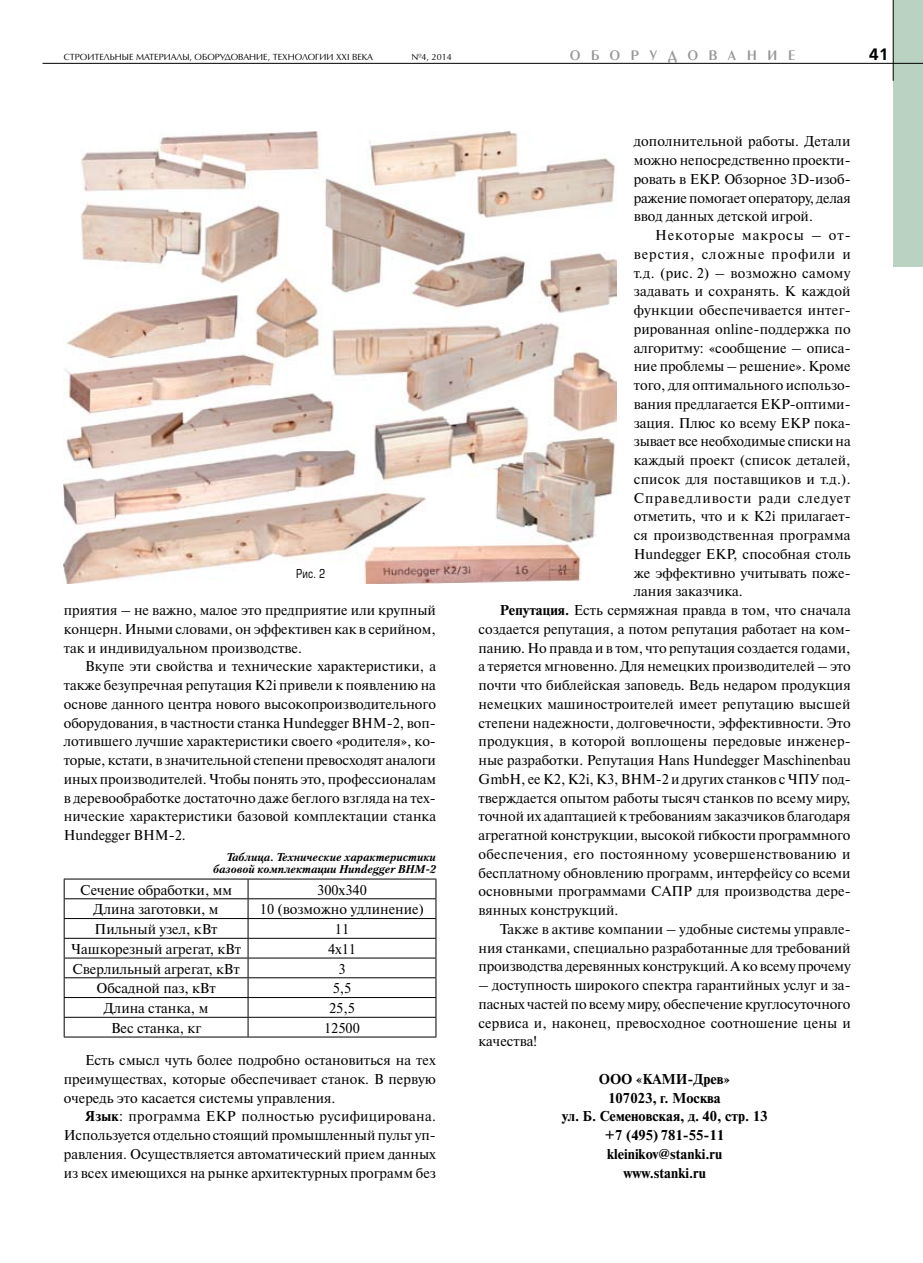
<style>
.page{position:relative;width:923px;height:1263px;background:#fff}
.page>*{position:absolute;margin:0;border:0;box-sizing:border-box;transform-origin:0 0}
.t1{font:700 16.5px "Free Set C";color:#000}
.t2{font:14.55px "Penta Demi";letter-spacing:.745em;color:#939598}
.t3{font:14.25px/18.8px "Newton C";color:#000;text-align:justify}
.t4{font:14.25px "Newton C";letter-spacing:.02em;color:#000}
.t5{font:700 14.25px/18.8px "Newton C";color:#000;text-align:center}
.t6{font:14.25px "Newton C";letter-spacing:.065em;color:#000}
.t7{font:14.25px "Newton C";letter-spacing:.07em;color:#000}
.t8{font:12px "Europe Cond";color:#000}
.t9{font:italic 700 11.25px/12px "Petersburg C";color:#000;text-align:right}
.t10{font:9px "AG Opus";color:#000}
.s1{font-weight:700}
</style>
<div class="page">
<div style="left:893px;top:0;width:30px;height:267px;background:#b9d2c1"></div>
<hr style="left:64px;top:879px;width:184px;height:1px;background:#000">
<hr style="left:248px;top:879px;width:188px;height:1px;background:#000">
<hr style="left:64px;top:898px;width:184px;height:1px;background:#000">
<hr style="left:248px;top:898px;width:188px;height:1px;background:#000">
<hr style="left:64px;top:918px;width:184px;height:1px;background:#000">
<hr style="left:248px;top:918px;width:188px;height:1px;background:#000">
<hr style="left:64px;top:938px;width:184px;height:1px;background:#000">
<hr style="left:248px;top:938px;width:188px;height:1px;background:#000">
<hr style="left:64px;top:958px;width:184px;height:1px;background:#000">
<hr style="left:248px;top:958px;width:188px;height:1px;background:#000">
<hr style="left:64px;top:977px;width:184px;height:1px;background:#000">
<hr style="left:248px;top:977px;width:188px;height:1px;background:#000">
<hr style="left:64px;top:997px;width:184px;height:1px;background:#000">
<hr style="left:248px;top:997px;width:188px;height:1px;background:#000">
<hr style="left:64px;top:1017px;width:184px;height:1px;background:#000">
<hr style="left:248px;top:1017px;width:188px;height:1px;background:#000">
<hr style="left:64px;top:1037px;width:184px;height:1px;background:#000">
<hr style="left:248px;top:1037px;width:188px;height:1px;background:#000">
<svg style="left:64px;top:879px;width:1px;height:158px"></svg>
<svg style="left:248px;top:879px;width:1px;height:158px"></svg>
<svg style="left:435px;top:879px;width:1px;height:158px"></svg>
<img style="left:64px;top:132px;width:553px;height:452px">
<hr style="left:893px;top:0;width:1px;height:81px;background:#000">
<hr style="left:43px;top:63px;width:880px;height:1px;background:#000">
<p class="t10" style="left:64px;top:51px;width:311px">СТРОИТЕЛЬНЫЕ МАТЕРИАЛЫ, ОБОРУДОВАНИЕ, ТЕХНОЛОГИИ XXI ВЕКА</p>
<p class="t10" style="left:412px;top:51px;width:42px">№4, 2014</p>
<p class="t2" style="left:570px;top:48px;width:227px">ОБОРУДОВАНИЕ</p>
<p class="t1" style="left:868px;top:45px;width:22px">41</p>
<p class="t8" style="left:296px;top:566px;width:31px">Рис. 2</p>
<p class="t3" style="left:64px;top:601px;width:374px">приятия – не важно, малое это предприятие или крупный концерн. Иными словами, он эффективен как в серийном, так и индивидуальном производстве.</p>
<p class="t3" style="left:64px;top:657px;width:374px;text-indent:21px">Вкупе эти свойства и технические характеристики, а также безупречная репутация K2i привели к появлению на основе данного центра нового высокопроизводительного оборудования, в частности станка Hundegger BHM- 2, воп&shy;лотившего лучшие характеристики своего «родителя», ко&shy;торые, кстати, в значительной степени превосходят аналоги иных производителей. Чтобы понять это, профессионалам в деревообработке достаточно даже беглого взгляда на тех&shy;нические характеристики базовой комплектации станка Hundegger BHM- 2.</p>
<p class="t9" style="left:213px;top:850px;width:224px">Таблица. Технические характеристики базовой комплектации Hundegger BHM-2</p>
<p class="t3" style="left:80px;top:880px;width:153px">Сечение обработки, мм</p>
<p class="t3" style="left:317px;top:880px;width:51px">300х340</p>
<p class="t3" style="left:94px;top:900px;width:126px">Длина заготовки, м</p>
<p class="t3" style="left:260px;top:900px;width:166px">10 (возможно удлинение)</p>
<p class="t3" style="left:95px;top:920px;width:124px">Пильный узел, кВт</p>
<p class="t3" style="left:335px;top:920px;width:16px">11</p>
<p class="t3" style="left:71px;top:939px;width:172px">Чашкорезный агрегат, кВт</p>
<p class="t3" style="left:328px;top:939px;width:30px">4х11</p>
<p class="t3" style="left:72px;top:959px;width:169px">Сверлильный агрегат, кВт</p>
<p class="t3" style="left:338px;top:959px;width:9px">3</p>
<p class="t3" style="left:96px;top:979px;width:121px">Обсадной паз, кВт</p>
<p class="t3" style="left:333px;top:979px;width:20px">5,5</p>
<p class="t3" style="left:104px;top:999px;width:106px">Длина станка, м</p>
<p class="t3" style="left:329px;top:999px;width:27px">25,5</p>
<p class="t3" style="left:111px;top:1018px;width:92px">Вес станка, кг</p>
<p class="t3" style="left:324px;top:1018px;width:37px">12500</p>
<p class="t3" style="left:64px;top:1051px;width:374px;text-indent:21px">Есть смысл чуть более подробно остановиться на тех преимуществах, которые обеспечивает станок. В первую очередь это касается системы управления.</p>
<p class="t3" style="left:64px;top:1107px;width:374px;text-indent:21px"><span class="s1">Язык</span>: программа EKP полностью русифицирована.<br>Используется отдельно стоящий промышленный пульт уп&shy;равления. Осуществляется автоматический прием данных из всех имеющихся на рынке архитектурных программ без</p>
<p class="t3" style="left:634px;top:132px;width:218px">дополнительной работы. Детали можно непосредственно проекти&shy;ровать в EKP. Обзорное 3D-изоб&shy;ражение помогает оператору, делая ввод данных детской игрой.</p>
<p class="t7" style="left:655px;top:227px;width:197px">Некоторые макросы – от-</p>
<p class="t6" style="left:634px;top:246px;width:218px">верстия, сложные профили и</p>
<p class="t4" style="left:634px;top:265px;width:218px">т.д. (рис. 2) – возможно самому</p>
<p class="t4" style="left:634px;top:284px;width:218px">задавать и сохранять. К каждой</p>
<p class="t4" style="left:634px;top:302px;width:218px">функции обеспечивается интег-</p>
<p class="t3" style="left:634px;top:320px;width:218px">рированная оnline- поддержка по</p>
<p class="t3" style="left:634px;top:338px;width:218px">алгоритму: «сообщение – описа-</p>
<p class="t3" style="left:634px;top:357px;width:218px">ние проблемы – решение». Кроме</p>
<p class="t3" style="left:634px;top:376px;width:218px">того, для оптимального использо-</p>
<p class="t3" style="left:634px;top:395px;width:218px">вания предлагается EKP- оптими-</p>
<p class="t3" style="left:634px;top:413px;width:218px">зация. Плюс ко всему EKP пока-</p>
<p class="t3" style="left:634px;top:432px;width:218px">зывает все необходимые списки на</p>
<p class="t3" style="left:634px;top:451px;width:218px">каждый проект (список деталей,</p>
<p class="t3" style="left:634px;top:470px;width:218px">список для поставщиков и т.д.).</p>
<p class="t6" style="left:634px;top:490px;width:218px">Справедливости ради следует</p>
<p class="t3" style="left:634px;top:507px;width:218px">отметить, что и к K2i прилагает-</p>
<p class="t3" style="left:634px;top:526px;width:218px">ся производственная программа</p>
<p class="t3" style="left:634px;top:545px;width:218px">Hundegger EKP, способная столь</p>
<p class="t3" style="left:634px;top:563px;width:218px">же эффективно учитывать поже-</p>
<p class="t3" style="left:634px;top:582px;width:110px">лания заказчика.</p>
<p class="t3" style="left:500px;top:601px;width:352px"><span class="s1">Репутация.</span> Есть сермяжная правда в том, что сначала</p>
<p class="t3" style="left:478px;top:620px;width:374px">создается репутация, а потом репутация работает на ком-</p>
<p class="t3" style="left:478px;top:638px;width:373px">панию. Но правда и в том, что репутация создается годами,</p>
<p class="t3" style="left:478px;top:657px;width:374px">а теряется мгновенно. Для немецких производителей – это</p>
<p class="t3" style="left:478px;top:676px;width:374px">почти что библейская заповедь. Ведь недаром продукция</p>
<p class="t3" style="left:478px;top:695px;width:373px">немецких машиностроителей имеет репутацию высшей</p>
<p class="t3" style="left:478px;top:713px;width:374px">степени надежности, долговечности, эффективности. Это</p>
<p class="t3" style="left:478px;top:732px;width:374px">продукция, в которой воплощены передовые инженер-</p>
<p class="t3" style="left:478px;top:751px;width:374px">ные разработки. Репутация Hans Hundegger Maschinenbau</p>
<p class="t3" style="left:478px;top:770px;width:374px">GmbH, ее К2, К2i, К3, BHM- 2 и других станков с ЧПУ под-</p>
<p class="t3" style="left:478px;top:788px;width:374px">тверждается опытом работы тысяч станков по всему миру,</p>
<p class="t3" style="left:478px;top:807px;width:373px">точной их адаптацией к требованиям заказчиков благодаря</p>
<p class="t3" style="left:478px;top:826px;width:373px">агрегатной конструкции, высокой гибкости программного</p>
<p class="t4" style="left:478px;top:846px;width:374px">обеспечения, его постоянному усовершен-ствованию и</p>
<p class="t3" style="left:478px;top:863px;width:374px">бесплатному обновлению программ, интерфейсу со всеми</p>
<p class="t3" style="left:478px;top:882px;width:374px">основными программами САПР для производства дере-</p>
<p class="t3" style="left:478px;top:901px;width:141px">вянных конструкций.</p>
<p class="t3" style="left:500px;top:920px;width:352px">Также в активе компании – удобные системы управле-</p>
<p class="t3" style="left:478px;top:938px;width:374px">ния станками, специально разработанные для требований</p>
<p class="t3" style="left:478px;top:957px;width:374px">производства деревянных конструкций. А ко всему прочему</p>
<p class="t3" style="left:478px;top:976px;width:374px">– доступность широкого спектра гарантийных услуг и за&shy;пасных частей по всему миру, обеспечение круглосуточного сервиса и, наконец, превосходное соотношение цены и качества!</p>
<p class="t5" style="left:562px;top:1070px;width:207px">ООО «КАМИ-Древ»<br>107023, г. Москва<br>ул. Б. Семеновская, д. 40, стр. 13 +7 (495) 781-55-11 kleinikov@stanki.ru<br>www.stanki.ru</p>
</div>
